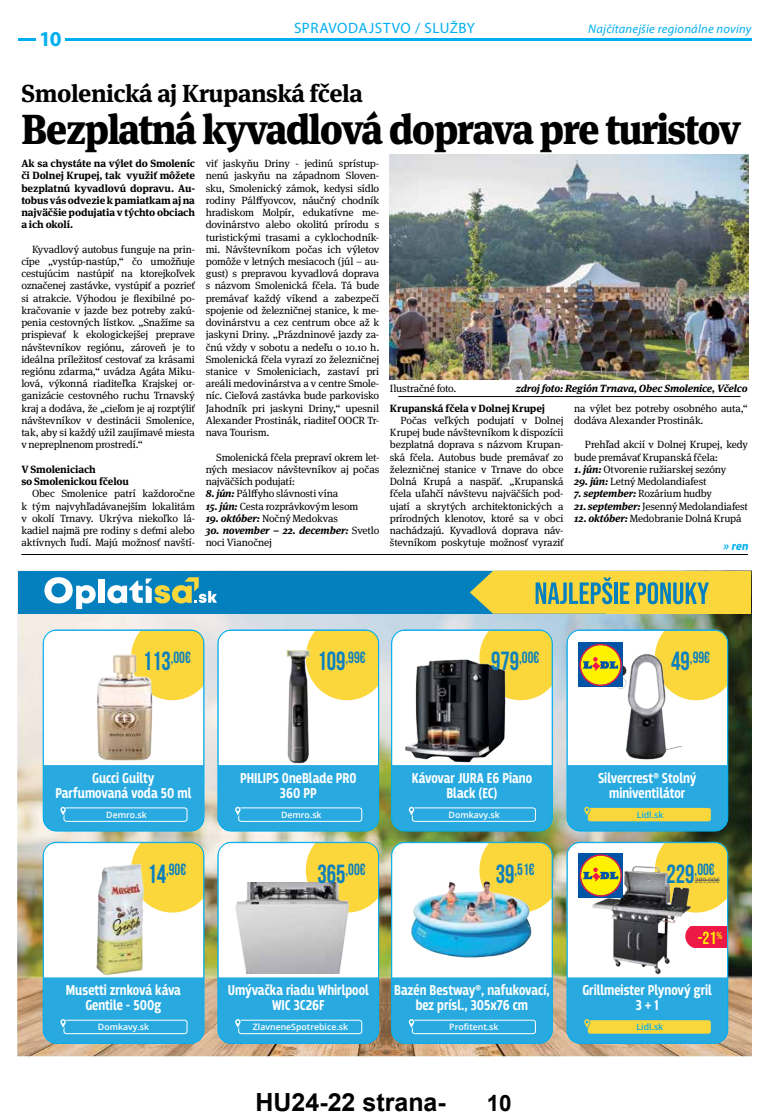
<style>
.page{position:relative;width:762px;height:1113px;background:#fff}
.page>*{position:absolute;margin:0;border:0;box-sizing:border-box;transform-origin:0 0}
.t1{font:900 41.88px "Meta Serif Pro";letter-spacing:-.04em;color:#000;scale:.93 1}
.t2{font:700 25px "Arial";color:#000}
.t3{font:700 24.62px "Meta Serif Pro";letter-spacing:-.02em;color:#000}
.t4{font:700 22.5px "Arial";color:#000}
.t5{font:700 21.25px "Myriad Pro";color:#00aeef}
.t6{font:17.5px "Bebas Neue";color:#fff200}
.t7{font:700 16.25px "Bebas Neue";color:#0c80be;scale:.9 1}
.t8{font:700 15px/15px "Breakers";color:#fff;text-align:center;scale:.9 1}
.t9{font:15px "Myriad Pro";letter-spacing:.035em;color:#00aeef}
.t10{font:italic 12.5px "Myriad Pro";letter-spacing:.02em;color:#00aeef}
.t11{font:italic 700 12.38px "Myriad Pro";color:#00aeef}
.t12{font:10.5px/12.2px "Meta Serif Pro";letter-spacing:-.015em;color:#000;text-align:justify}
.t13{font:700 10.5px/12.2px "Meta Serif Pro";letter-spacing:-.015em;color:#000;text-align:justify}
.t14{font:italic 700 10.5px/12.2px "Meta Serif Pro";letter-spacing:-.015em;color:#000}
.t15{font:600 8.75px "Open Sans";color:#fff}
.t16{font:600 8.75px "Open Sans";color:#00aeef}
.t17{font:7.5px "Open Sans";color:#58595b;scale:.9 1}
.s1{font-weight:700;font-style:italic}
.s2{font-weight:400;font-style:normal}
.s3{font-size:26.25px}
</style>
<div class="page">
<hr style="left:18px;top:39px;width:733px;height:2px;background:#00aeef">
<div style="left:36px;top:31px;width:29px;height:18px;background:#fff"></div>
<img style="left:18px;top:613px;width:733px;height:443px">
<div style="left:18px;top:570px;width:733px;height:43px;background:#0580be"></div>
<div style="left:606px;top:570px;width:145px;height:43px;background:#fbd73c"></div>
<svg style="left:44px;top:577px;width:52px;height:32px"></svg>
<div style="left:98px;top:579px;width:7px;height:24px;background:#fff"></div>
<svg style="left:107px;top:577px;width:110px;height:26px"></svg>
<svg style="left:470px;top:570px;width:142px;height:43px"></svg>
<hr style="left:614px;top:582px;width:3px;height:22px;background:#0580be">
<svg style="left:620px;top:582px;width:9px;height:22px"></svg>
<svg style="left:636px;top:582px;width:73px;height:22px"></svg>
<svg style="left:43px;top:630px;width:161px;height:201px"></svg>
<div style="left:43px;top:629px;width:161px;height:202px;border:1px solid #00aeef;border-radius:14px"></div>
<img style="left:93px;top:651px;width:61px;height:112px">
<svg style="left:217px;top:630px;width:162px;height:201px"></svg>
<div style="left:217px;top:629px;width:162px;height:202px;border:1px solid #00aeef;border-radius:14px"></div>
<img style="left:283px;top:651px;width:31px;height:112px">
<svg style="left:391px;top:630px;width:162px;height:201px"></svg>
<div style="left:391px;top:629px;width:162px;height:202px;border:1px solid #00aeef;border-radius:14px"></div>
<img style="left:405px;top:658px;width:102px;height:104px">
<svg style="left:43px;top:842px;width:161px;height:201px"></svg>
<div style="left:43px;top:842px;width:161px;height:202px;border:1px solid #00aeef;border-radius:14px"></div>
<img style="left:91px;top:863px;width:58px;height:112px">
<svg style="left:217px;top:842px;width:162px;height:201px"></svg>
<div style="left:217px;top:842px;width:162px;height:202px;border:1px solid #00aeef;border-radius:14px"></div>
<img style="left:232px;top:882px;width:121px;height:91px">
<svg style="left:391px;top:842px;width:162px;height:201px"></svg>
<div style="left:391px;top:842px;width:162px;height:202px;border:1px solid #00aeef;border-radius:14px"></div>
<img style="left:405px;top:874px;width:133px;height:90px">
<svg style="left:566px;top:630px;width:162px;height:201px"></svg>
<svg style="left:566px;top:842px;width:162px;height:201px"></svg>
<hr style="left:21px;top:554px;width:727px;height:1px;background:#000">
<img style="left:390px;top:155px;width:359px;height:224px">
<hr style="left:398px;top:396px;width:342px;height:1px;background:#000">
<h3 class="t5" style="left:39px;top:25px;width:24px">10</h3>
<h3 class="t9" style="left:294px;top:18px;width:182px">SPRAVODAJSTVO / SLUŽBY</h3>
<p class="t10" style="left:588px;top:21px;width:165px">Najčítanejšie regionálne noviny</p>
<h3 class="t3" style="left:21px;top:74px;width:343px">Smolenická aj Krupanská fčela</h3>
<h1 class="t1" style="left:21px;top:94px;width:775px">Bezplatná kyvadlová doprava pre turistov</h1>
<p class="t13" style="left:21px;top:156px;width:175px">Ak sa chystáte na výlet do Smoleníc či Dolnej Krupej, tak využiť môžete bezplatnú kyvadlovú dopravu. Au&shy;tobus vás odvezie k pamiatkam aj na najväčšie podujatia v týchto obciach a ich okolí.</p>
<p class="t12" style="left:21px;top:242px;width:175px;text-indent:11px">Kyvadlový autobus funguje na prin&shy;cípe „vystúp-nastúp,“ čo umožňuje cestujúcim nastúpiť na ktorejkoľvek označenej zastávke, vystúpiť a pozrieť si atrakcie. Výhodou je flexibilné po&shy;kračovanie v jazde bez potreby zakú&shy;penia cestovných lístkov. „Snažíme sa prispievať k ekologickejšej preprave návštevníkov regiónu, zároveň je to ideálna príležitosť cestovať za krásami regiónu zdarma,“ uvádza Agáta Miku&shy;lová, výkonná riaditeľka Krajskej or&shy;ganizácie cestovného ruchu Trnavský kraj a dodáva, že „cieľom je aj rozptýliť návštevníkov v destinácii Smolenice, tak, aby si každý užil zaujímavé miesta v nepreplnenom prostredí.“</p>
<p class="t13" style="left:21px;top:462px;width:109px">V Smoleniciach<br>so Smolenickou fčelou</p>
<p class="t12" style="left:21px;top:487px;width:175px;text-indent:11px">Obec Smolenice patrí každoročne k tým najvyhľadávanejším lokalitám v okolí Trnavy. Ukrýva niekoľko lá&shy;kadiel najmä pre rodiny s deťmi alebo aktívnych ľudí. Majú možnosť navští-</p>
<p class="t12" style="left:206px;top:157px;width:175px">viť jaskyňu Driny - jedinú sprístup&shy;nenú jaskyňu na západnom Sloven&shy;sku, Smolenický zámok, kedysi sídlo rodiny Pálffyovcov, náučný chodník hradiskom Molpír, edukatívne me&shy;dovinárstvo alebo okolitú prírodu s turistickými trasami a cyklochodník&shy;mi. Návštevníkom počas ich výletov pomôže v letných mesiacoch (júl – au&shy;gust) s prepravou kyvadlová doprava s názvom Smolenická fčela. Tá bude premávať každý víkend a zabezpečí spojenie od železničnej stanice, k me&shy;dovinárstvu a cez centrum obce až k jaskyni Driny. „Prázdninové jazdy za&shy;čnú vždy v sobotu a nedeľu o 10.10 h.<br>Smolenická fčela vyrazí zo železničnej stanice v Smoleniciach, zastaví pri areáli medovinárstva a v centre Smole&shy;níc. Cieľová zastávka bude parkovisko Jahodník pri jaskyni Driny,“ upesnil Alexander Prostinák, riaditeľ OOCR Tr&shy;nava Tourism.</p>
<p class="t12" style="left:206px;top:450px;width:175px;text-indent:11px">Smolenická fčela prepraví okrem let&shy;ných mesiacov návštevníkov aj počas najväčších podujatí:</p>
<p class="t12" style="left:206px;top:487px;width:134px"><span class="s1">8. jún:</span> Pálffyho slávnosti vína</p>
<p class="t12" style="left:206px;top:499px;width:154px"><span class="s1">15. jún:</span> Cesta rozprávkovým lesom</p>
<p class="t12" style="left:206px;top:511px;width:134px"><span class="s1">19. október:</span> Nočný Medokvas</p>
<p class="t14" style="left:206px;top:523px;width:175px">30. november – 22. december: <span class="s2">Svetlo noci Vianočnej</span></p>
<p class="t12" style="left:390px;top:381px;width:68px">Ilustračné foto.</p>
<p class="t14" style="left:516px;top:381px;width:233px">zdroj foto: Región Trnava, Obec Smolenice, Včelco</p>
<p class="t13" style="left:390px;top:401px;width:157px">Krupanská fčela v Dolnej Krupej</p>
<p class="t12" style="left:390px;top:413px;width:175px;text-indent:11px">Počas veľkých podujatí v Dolnej Krupej bude návštevníkom k dispozícii bezplatná doprava s názvom Krupan&shy;ská fčela. Autobus bude premávať zo železničnej stanice v Trnave do obce Dolná Krupá a naspäť. „Krupanská fčela uľahčí návštevu najväčších pod&shy;ujatí a skrytých architektonických a prírodných klenotov, ktoré sa v obci nachádzajú. Kyvadlová doprava náv&shy;števníkom poskytuje možnosť vyraziť</p>
<p class="t12" style="left:574px;top:401px;width:175px">na výlet bez potreby osobného auta,“ dodáva Alexander Prostinák.</p>
<p class="t12" style="left:574px;top:438px;width:175px;text-indent:11px">Prehľad akcií v Dolnej Krupej, kedy bude premávať Krupanská fčela:</p>
<p class="t12" style="left:574px;top:462px;width:153px"><span class="s1">1. jún:</span> Otvorenie ružiarskej sezóny</p>
<p class="t12" style="left:574px;top:475px;width:134px"><span class="s1">29. jún:</span> Letný Medolandiafest</p>
<p class="t12" style="left:574px;top:487px;width:139px"><span class="s1">7. september:</span> Rozárium hudby</p>
<p class="t12" style="left:574px;top:499px;width:175px"><span class="s1">21. september:</span> Jesenný Medolandiafest</p>
<p class="t12" style="left:574px;top:511px;width:169px"><span class="s1">12. október:</span> Medobranie Dolná Krupá</p>
<p class="t11" style="left:723px;top:539px;width:29px">» ren</p>
<h3 class="t7" style="left:143px;top:648px;width:55px"><span class="s3">113</span>,00€</h3>
<h3 class="t7" style="left:317px;top:648px;width:55px"><span class="s3">109</span>,99€</h3>
<h3 class="t7" style="left:491px;top:648px;width:55px"><span class="s3">979</span>,00€</h3>
<h3 class="t7" style="left:671px;top:648px;width:45px"><span class="s3">49</span>,99€</h3>
<h3 class="t8" style="left:55px;top:771px;width:153px">Gucci Guilty<br>Parfumovaná voda 50 ml</h3>
<p class="t15" style="left:106px;top:808px;width:42px">Demro.sk</p>
<h3 class="t7" style="left:147px;top:860px;width:45px"><span class="s3">14</span>,90€</h3>
<h3 class="t8" style="left:66px;top:983px;width:130px">Musetti zrnková káva<br>Gentile - 500g</h3>
<p class="t15" style="left:98px;top:1020px;width:53px">Domkavy.sk</p>
<h3 class="t8" style="left:240px;top:771px;width:131px">PHILIPS OneBlade PRO<br>360 PP</h3>
<p class="t15" style="left:281px;top:808px;width:42px">Demro.sk</p>
<h3 class="t7" style="left:317px;top:860px;width:55px"><span class="s3">365</span>,00€</h3>
<h3 class="t8" style="left:412px;top:771px;width:135px">Kávovar JURA E6 Piano<br>Black (EC)</h3>
<p class="t15" style="left:449px;top:808px;width:53px">Domkavy.sk</p>
<h3 class="t7" style="left:496px;top:860px;width:45px"><span class="s3">39</span>,51€</h3>
<h3 class="t8" style="left:228px;top:983px;width:158px">Umývačka riadu Whirlpool<br>WIC 3C26F</h3>
<p class="t15" style="left:253px;top:1020px;width:97px">ZlavneneSpotrebice.sk</p>
<h3 class="t8" style="left:394px;top:983px;width:174px">Bazén Bestway®, nafukovací, bez prísl., 305x76 cm</h3>
<p class="t15" style="left:449px;top:1020px;width:51px">Profitent.sk</p>
<h2 class="t2" style="left:255px;top:1084px;width:192px">HU24-22 strana-</h2>
<h3 class="t4" style="left:487px;top:1087px;width:27px">10</h3>
<h3 class="t8" style="left:598px;top:771px;width:111px">Silvercrest® Stolný miniventilátor</h3>
<p class="t16" style="left:637px;top:808px;width:28px">Lidl.sk</p>
<h3 class="t7" style="left:666px;top:860px;width:55px"><span class="s3">229</span>,00€</h3>
<p class="t17" style="left:695px;top:874px;width:29px">289,00€</p>
<h3 class="t6" style="left:698px;top:927px;width:26px">-21<sup>%</sup></h3>
<h3 class="t8" style="left:582px;top:983px;width:145px">Grillmeister Plynový gril<br>3 + 1</h3>
<p class="t16" style="left:636px;top:1020px;width:28px">Lidl.sk</p>
</div>
